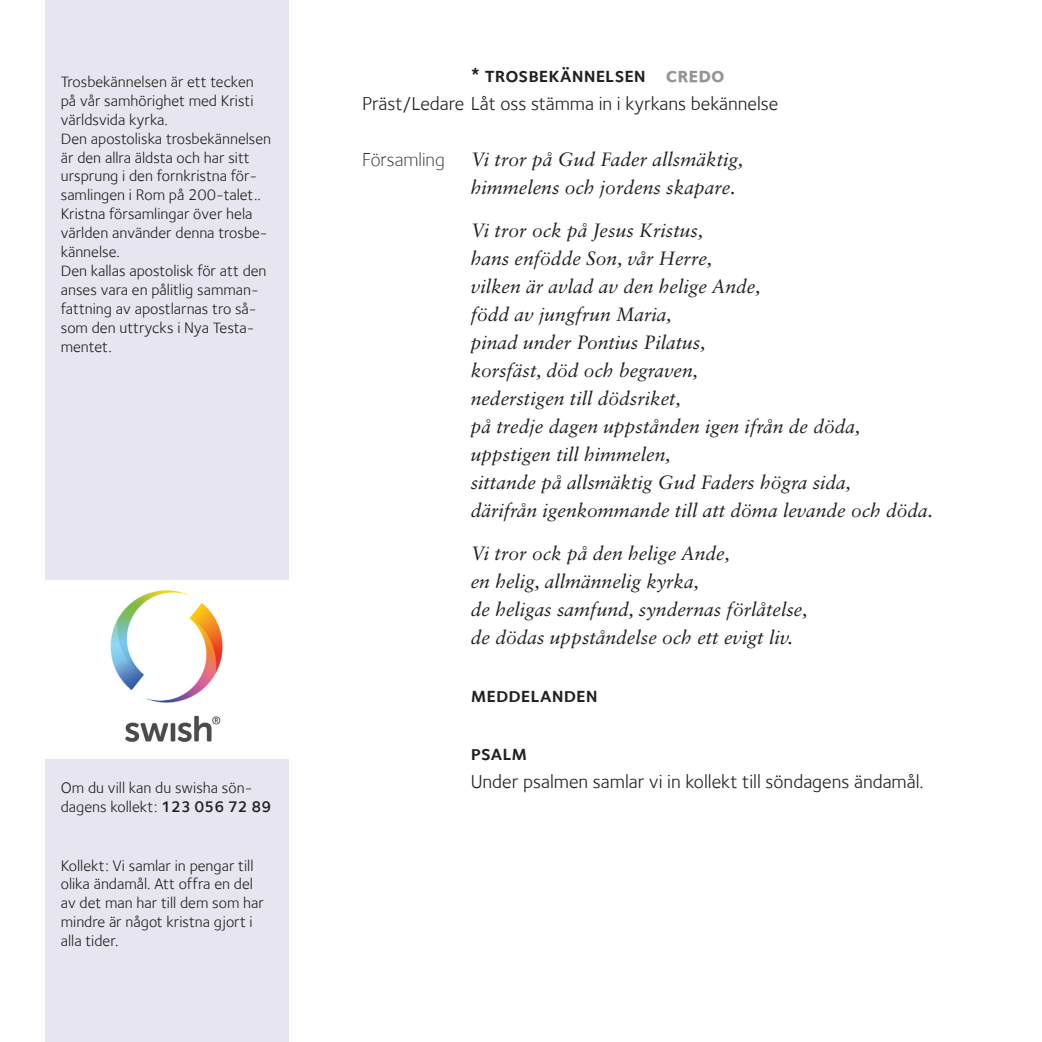
<style>
.page{position:relative;width:1042px;height:1042px;background:#fff}
.page>*{position:absolute;margin:0;border:0;box-sizing:border-box;transform-origin:0 0}
.Händelser{font:21px "Foundry Sterling Demi Expert";color:#231f20}
.Kursiv_bön{font:italic 19.25px "Sabon LT Std";color:#231f20}
.Foundry_bön{font:19.25px "Foundry Sterling";color:#231f20}
.Kursiv_bön-2{font:300 19.25px "Foundry Sterling";color:#231f20}
.Styckeformat_1{font:15.75px/18.9px "Foundry Sterling";color:#231f20}
.s1{font-weight:600}
.s2{font-family:"Foundry Sterling Bold Expert";color:#939598}
</style>
<div class="page">
<div style="left:46px;top:0;width:243px;height:1042px;background:#e7e6f0"></div>
<div style="left:40px;top:580px;width:259px;height:179px;background:#fff"></div>
<img style="left:110px;top:590px;width:113px;height:152px">
<p class="Styckeformat_1" style="left:61px;top:72px;width:194px;text-align:justify">Trosbekännelsen är ett tecken på vår samhörighet med Kristi världsvida kyrka.</p>
<p class="Styckeformat_1" style="left:61px;top:129px;width:212px">Den apostoliska trosbekännelsen är den allra äldsta och har sitt ursprung i den fornkristna för&shy;samlingen i Rom på 200-talet..</p>
<p class="Styckeformat_1" style="left:61px;top:204px;width:208px">Kristna församlingar över hela världen använder denna trosbe&shy;kännelse.</p>
<p class="Styckeformat_1" style="left:61px;top:261px;width:207px">Den kallas apostolisk för att den anses vara en pålitlig samman&shy;fattning av apostlarnas tro så&shy;som den uttrycks i Nya Testa&shy;mentet.</p>
<p class="Styckeformat_1" style="left:61px;top:778px;width:212px">Om du vill kan du swisha sön&shy;dagens kollekt: <span class="s1">123 056 72 89</span></p>
<p class="Styckeformat_1" style="left:61px;top:855px;width:205px">Kollekt: Vi samlar in pengar till olika ändamål. Att offra en del av det man har till dem som har mindre är något kristna gjort i alla tider.</p>
<p class="Händelser" style="left:471px;top:62px;width:256px">* trosbekännelsen <span class="s2">credo</span></p>
<p class="Foundry_bön" style="left:362px;top:93px;width:418px">Präst/Ledare Låt oss stämma in i kyrkans bekännelse</p>
<p class="Kursiv_bön-2" style="left:362px;top:149px;width:84px">Församling</p>
<p class="Kursiv_bön" style="left:471px;top:148px;width:274px">Vi tror på Gud Fader allsmäktig,</p>
<p class="Kursiv_bön" style="left:471px;top:176px;width:267px">himmelens och jordens skapare.</p>
<p class="Kursiv_bön" style="left:471px;top:219px;width:234px">Vi tror ock på Jesus Kristus,</p>
<p class="Kursiv_bön" style="left:471px;top:247px;width:243px">hans enfödde Son, vår Herre,</p>
<p class="Kursiv_bön" style="left:471px;top:275px;width:292px">vilken är avlad av den helige Ande,</p>
<p class="Kursiv_bön" style="left:471px;top:303px;width:203px">född av jungfrun Maria,</p>
<p class="Kursiv_bön" style="left:471px;top:331px;width:237px">pinad under Pontius Pilatus,</p>
<p class="Kursiv_bön" style="left:471px;top:359px;width:229px">korsfäst, död och begraven,</p>
<p class="Kursiv_bön" style="left:471px;top:387px;width:212px">nederstigen till dödsriket,</p>
<p class="Kursiv_bön" style="left:471px;top:415px;width:391px">på tredje dagen uppstånden igen ifrån de döda,</p>
<p class="Kursiv_bön" style="left:471px;top:443px;width:202px">uppstigen till himmelen,</p>
<p class="Kursiv_bön" style="left:471px;top:471px;width:382px">sittande på allsmäktig Gud Faders högra sida,</p>
<p class="Kursiv_bön" style="left:471px;top:499px;width:464px">därifrån igenkommande till att döma levande och döda.</p>
<p class="Kursiv_bön" style="left:471px;top:542px;width:261px">Vi tror ock på den helige Ande,</p>
<p class="Kursiv_bön" style="left:471px;top:570px;width:230px">en helig, allmännelig kyrka,</p>
<p class="Kursiv_bön" style="left:471px;top:598px;width:339px">de heligas samfund, syndernas förlåtelse,</p>
<p class="Kursiv_bön" style="left:471px;top:626px;width:324px">de dödas uppståndelse och ett evigt liv.</p>
<p class="Händelser" style="left:471px;top:682px;width:128px">meddelanden</p>
<p class="Händelser" style="left:471px;top:740px;width:58px">psalm</p>
<p class="Foundry_bön" style="left:471px;top:770px;width:454px">Under psalmen samlar vi in kollekt till söndagens ändamål.</p>
</div>
